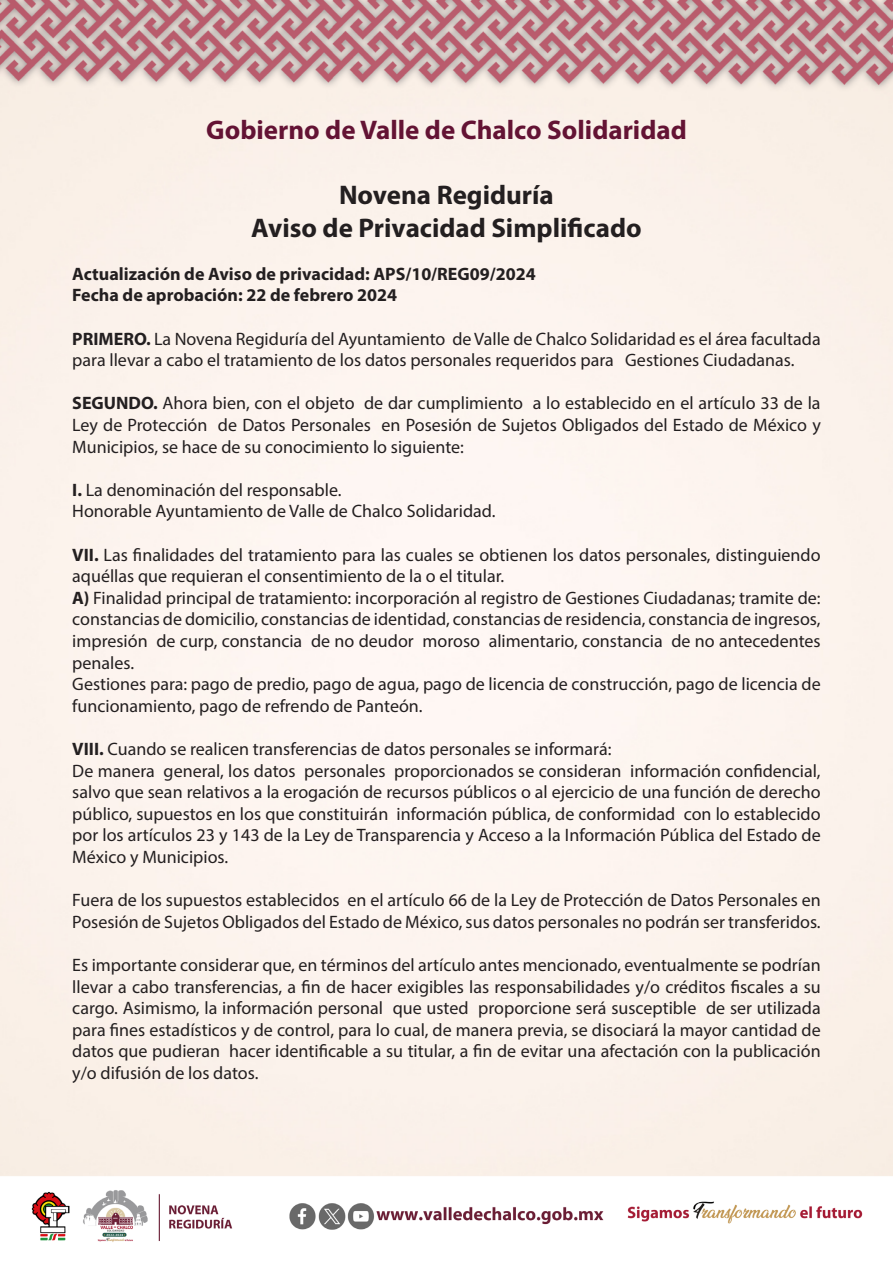
<style>
.page{position:relative;width:893px;height:1263px;background:#fff}
.page>*{position:absolute;margin:0;border:0;box-sizing:border-box;transform-origin:0 0}
.Estilo_de_párrafo_1{font:700 27px "Myriad Pro";color:#231f20}
.Estilo_de_párrafo_1-2{font:700 27px "Myriad Pro";color:#631334}
.Estilo_de_párrafo_1-3{font:18px/21.6px "Myriad Pro";color:#231f20}
.Estilo_de_párrafo_1-4{font:700 18px "Myriad Pro";color:#231f20}
.s1{font-weight:700}
</style>
<div class="page">
<img style="left:0;top:0;width:893px;height:1242px">
<p class="Estilo_de_párrafo_1-2" style="left:206px;top:113px;width:482px">Gobierno de Valle de Chalco Solidaridad</p>
<p class="Estilo_de_párrafo_1" style="left:339px;top:177px;width:216px">Novena Regiduría</p>
<p class="Estilo_de_párrafo_1" style="left:251px;top:210px;width:392px">Aviso de Privacidad Simplificado</p>
<p class="Estilo_de_párrafo_1-4" style="left:72px;top:262px;width:465px">Actualización de Aviso de privacidad: APS/10/REG09/2024</p>
<p class="Estilo_de_párrafo_1-4" style="left:72px;top:284px;width:326px">Fecha de aprobación: 22 de febrero 2024</p>
<p class="Estilo_de_párrafo_1-3" style="left:72px;top:327px;width:750px"><span class="s1">PRIMERO.</span> La Novena Regiduría del Ayuntamiento de Valle de Chalco Solidaridad es el área facultada para llevar a cabo el tratamiento de los datos personales requeridos para Gestiones Ciudadanas.</p>
<p class="Estilo_de_párrafo_1-3" style="left:72px;top:392px;width:750px;text-align:justify"><span class="s1">SEGUNDO.</span> Ahora bien, con el objeto de dar cumplimiento a lo establecido en el artículo 33 de la Ley de Protección de Datos Personales en Posesión de Sujetos Obligados del Estado de México y Municipios, se hace de su conocimiento lo siguiente:</p>
<p class="Estilo_de_párrafo_1-3" style="left:72px;top:479px;width:271px"><span class="s1">I.</span> La denominación del responsable.</p>
<p class="Estilo_de_párrafo_1-3" style="left:72px;top:500px;width:425px">Honorable Ayuntamiento de Valle de Chalco Solidaridad.</p>
<p class="Estilo_de_párrafo_1-3" style="left:72px;top:543px;width:750px"><span class="s1">VII.</span> Las finalidades del tratamiento para las cuales se obtienen los datos personales, distinguiendo aquéllas que requieran el consentimiento de la o el titular.</p>
<p class="Estilo_de_párrafo_1-3" style="left:72px;top:587px;width:750px;text-align:justify"><span class="s1">A)</span> Finalidad principal de tratamiento: incorporación al registro de Gestiones Ciudadanas; tramite de: constancias de domicilio, constancias de identidad, constancias de residencia, constancia de ingresos, impresión de curp, constancia de no deudor moroso alimentario, constancia de no antecedentes penales.</p>
<p class="Estilo_de_párrafo_1-3" style="left:72px;top:673px;width:750px">Gestiones para: pago de predio, pago de agua, pago de licencia de construcción, pago de licencia de funcionamiento, pago de refrendo de Panteón.</p>
<p class="Estilo_de_párrafo_1-3" style="left:72px;top:738px;width:541px"><span class="s1">VIII.</span> Cuando se realicen transferencias de datos personales se informará:</p>
<p class="Estilo_de_párrafo_1-3" style="left:72px;top:759px;width:750px;text-align:justify">De manera general, los datos personales proporcionados se consideran información confidencial, salvo que sean relativos a la erogación de recursos públicos o al ejercicio de una función de derecho público, supuestos en los que constituirán información pública, de conformidad con lo establecido por los artículos 23 y 143 de la Ley de Transparencia y Acceso a la Información Pública del Estado de México y Municipios.</p>
<p class="Estilo_de_párrafo_1-3" style="left:72px;top:889px;width:750px">Fuera de los supuestos establecidos en el artículo 66 de la Ley de Protección de Datos Personales en<br>Posesión de Sujetos Obligados del Estado de México, sus datos personales no podrán ser transferidos.</p>
<p class="Estilo_de_párrafo_1-3" style="left:72px;top:954px;width:750px;text-align:justify">Es importante considerar que, en términos del artículo antes mencionado, eventualmente se podrían llevar a cabo transferencias, a fin de hacer exigibles las responsabilidades y/o créditos fiscales a su cargo. Asimismo, la información personal que usted proporcione será susceptible de ser utilizada para fines estadísticos y de control, para lo cual, de manera previa, se disociará la mayor cantidad de datos que pudieran hacer identificable a su titular, a fin de evitar una afectación con la publicación y/o difusión de los datos.</p>
</div>
